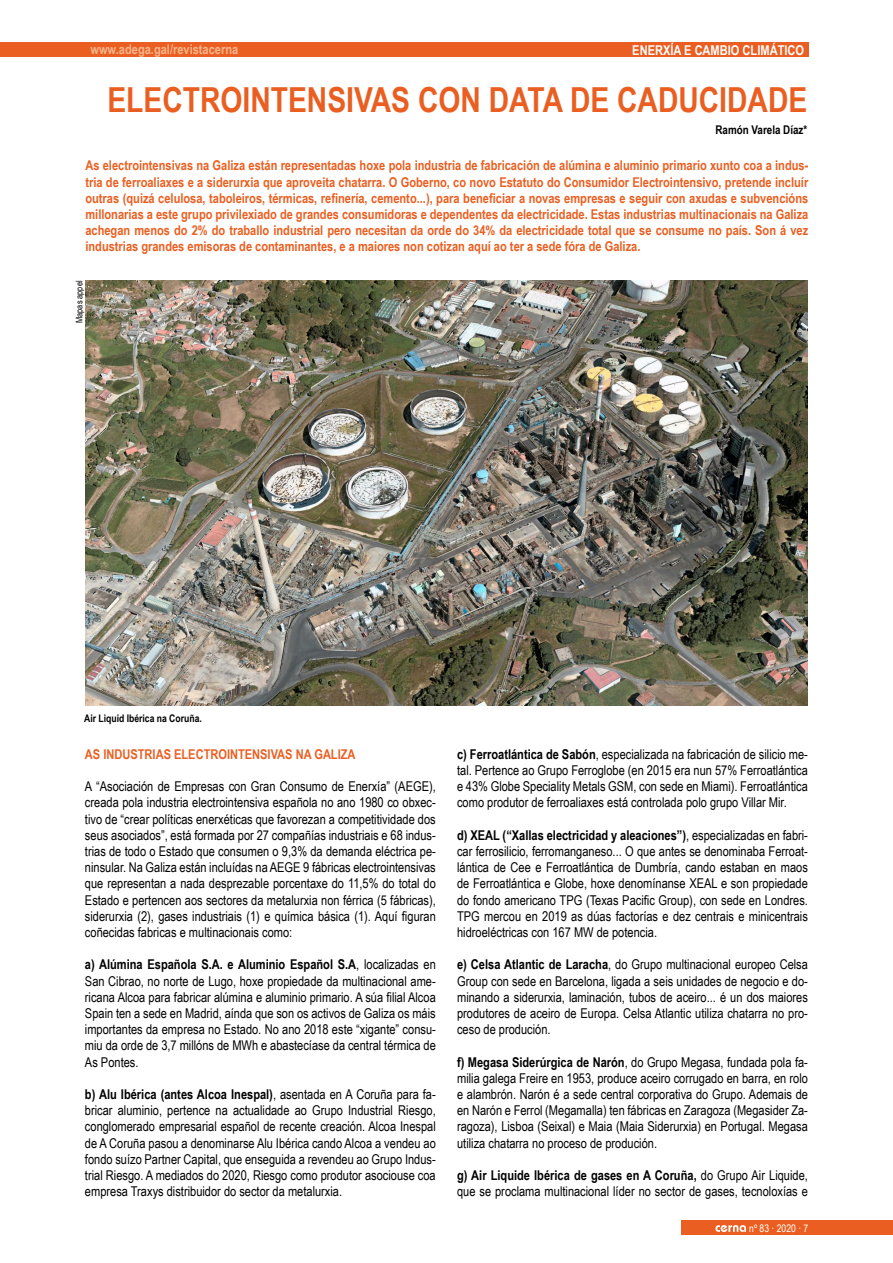
<style>
.page{position:relative;width:893px;height:1263px;background:#fff}
.page>*{position:absolute;margin:0;border:0;box-sizing:border-box;transform-origin:0 0}
.t1{font:700 34.5px "Arial Narrow";color:#ea5f21}
.t2{font:13.5px/16.2px "Arial Narrow";color:#000;text-align:justify}
.t3{font:700 13.5px/16.2px "Arial Narrow";color:#ea5f21;text-align:justify}
.t4{font:700 13.5px "Arial Narrow";color:#f7b58d}
.t5{font:700 13.5px "Arial Narrow";color:#fff}
.t6{font:700 12px "Arial Narrow";color:#000}
.t7{font:700 10.5px "Arial Narrow";color:#000}
.t8{font:10.5px "Arial Narrow";color:#fff}
.t9{font:9px "Arial Narrow";color:#000}
.s1{font-weight:700}
</style>
<div class="page">
<div style="left:681px;top:1220px;width:212px;height:15px;background:#ea5f21"></div>
<svg style="left:715px;top:1225px;width:31px;height:7px"></svg>
<div style="left:0;top:42px;width:808px;height:15px;background:#ea5f21"></div>
<img style="left:85px;top:281px;width:723px;height:425px">
<p class="t4" style="left:90px;top:39px;width:149px">www.adega.gal/revistacerna</p>
<p class="t5" style="left:632px;top:40px;width:173px">ENERXÍA E CAMBIO CLIMÁTICO</p>
<h1 class="t1" style="left:107px;top:74px;width:701px">ELECTROINTENSIVAS CON DATA DE CADUCIDADE</h1>
<p class="t6" style="left:715px;top:121px;width:93px">Ramón Varela Díaz*</p>
<p class="t3" style="left:85px;top:157px;width:724px">As electrointensivas na Galiza están representadas hoxe pola industria de fabricación de alúmina e aluminio primario xunto coa a indus&shy;tria de ferroaliaxes e a siderurxia que aproveita chatarra. O Goberno, co novo Estatuto do Consumidor Electrointensivo, pretende incluír outras (quizá celulosa, taboleiros, térmicas, refinería, cemento...), para beneficiar a novas empresas e seguir con axudas e subvencións millonarias a este grupo privilexiado de grandes consumidoras e dependentes da electricidade. Estas industrias multinacionais na Galiza achegan menos do 2% do traballo industrial pero necesitan da orde do 34% da electricidade total que se consume no país. Son á vez industrias grandes emisoras de contaminantes, e a maiores non cotizan aquí ao ter a sede fóra de Galiza.</p>
<p class="t9" style="left:73px;top:323px;width:44px;rotate:-90deg">Mapas appel</p>
<p class="t7" style="left:84px;top:710px;width:119px">Air Liquid Ibérica na Coruña.</p>
<p class="t3" style="left:85px;top:745px;width:272px">AS INDUSTRIAS ELECTROINTENSIVAS NA GALIZA</p>
<p class="t2" style="left:85px;top:778px;width:352px">A “Asociación de Empresas con Gran Consumo de Enerxía” (AEGE), creada pola industria electrointensiva española no ano 1980 co obxec&shy;tivo de “crear políticas enerxéticas que favorezan a competitividade dos seus asociados”, está formada por 27 compañías industriais e 68 indus&shy;trias de todo o Estado que consumen o 9,3% da demanda eléctrica pe&shy;ninsular. Na Galiza están incluídas na AEGE 9 fábricas electrointensivas que representan a nada desprezable porcentaxe do 11,5% do total do Estado e pertencen aos sectores da metalurxia non férrica (5 fábricas), siderurxia (2), gases industriais (1) e química básica (1). Aquí figuran coñecidas fabricas e multinacionais como:</p>
<p class="t2" style="left:85px;top:956px;width:352px"><span class="s1">a) Alúmina Española S.A. e Aluminio Español S.A</span>, localizadas en San Cibrao, no norte de Lugo, hoxe propiedade da multinacional ame&shy;ricana Alcoa para fabricar alúmina e aluminio primario. A súa filial Alcoa Spain ten a sede en Madrid, aínda que son os activos de Galiza os máis importantes da empresa no Estado. No ano 2018 este “xigante” consu&shy;miu da orde de 3,7 millóns de MWh e abastecíase da central térmica de As Pontes.</p>
<p class="t2" style="left:85px;top:1085px;width:352px"><span class="s1">b) Alu Ibérica (antes Alcoa Inespal)</span>, asentada en A Coruña para fa&shy;bricar aluminio, pertence na actualidade ao Grupo Industrial Riesgo, conglomerado empresarial español de recente creación. Alcoa Inespal de A Coruña pasou a denominarse Alu Ibérica cando Alcoa a vendeu ao fondo suízo Partner Capital, que enseguida a revendeu ao Grupo Indus&shy;trial Riesgo. A mediados do 2020, Riesgo como produtor asociouse coa empresa Traxys distribuidor do sector da metalurxia.</p>
<p class="t2" style="left:457px;top:745px;width:352px"><span class="s1">c) Ferroatlántica de Sabón</span>, especializada na fabricación de silicio me&shy;tal. Pertence ao Grupo Ferroglobe (en 2015 era nun 57% Ferroatlántica e 43% Globe Speciality Metals GSM, con sede en Miami). Ferroatlántica como produtor de ferroaliaxes está controlada polo grupo Villar Mir.</p>
<p class="t2" style="left:457px;top:826px;width:352px"><span class="s1">d) XEAL (“Xallas electricidad y aleaciones”)</span>, especializadas en fabri&shy;car ferrosilicio, ferromanganeso... O que antes se denominaba Ferroat&shy;lántica de Cee e Ferroatlántica de Dumbría, cando estaban en maos de Ferroatlántica e Globe, hoxe denomínanse XEAL e son propiedade do fondo americano TPG (Texas Pacific Group), con sede en Londres.<br>TPG mercou en 2019 as dúas factorías e dez centrais e minicentrais hidroeléctricas con 167 MW de potencia.</p>
<p class="t2" style="left:457px;top:956px;width:352px"><span class="s1">e) Celsa Atlantic de Laracha</span>, do Grupo multinacional europeo Celsa Group con sede en Barcelona, ligada a seis unidades de negocio e do&shy;minando a siderurxia, laminación, tubos de aceiro... é un dos maiores produtores de aceiro de Europa. Celsa Atlantic utiliza chatarra no pro&shy;ceso de produción.</p>
<p class="t2" style="left:457px;top:1053px;width:352px"><span class="s1">f) Megasa Siderúrgica de Narón</span>, do Grupo Megasa, fundada pola fa&shy;milia galega Freire en 1953, produce aceiro corrugado en barra, en rolo e alambrón. Narón é a sede central corporativa do Grupo. Ademais de en Narón e Ferrol (Megamalla) ten fábricas en Zaragoza (Megasider Za&shy;ragoza), Lisboa (Seixal) e Maia (Maia Siderurxia) en Portugal. Megasa utiliza chatarra no proceso de produción.</p>
<p class="t2" style="left:457px;top:1166px;width:352px"><span class="s1">g) Air Liquide Ibérica de gases en A Coruña,</span> do Grupo Air Liquide, que se proclama multinacional líder no sector de gases, tecnoloxías e</p>
<p class="t8" style="left:749px;top:1220px;width:61px">nº 83 · 2020 · 7</p>
</div>
